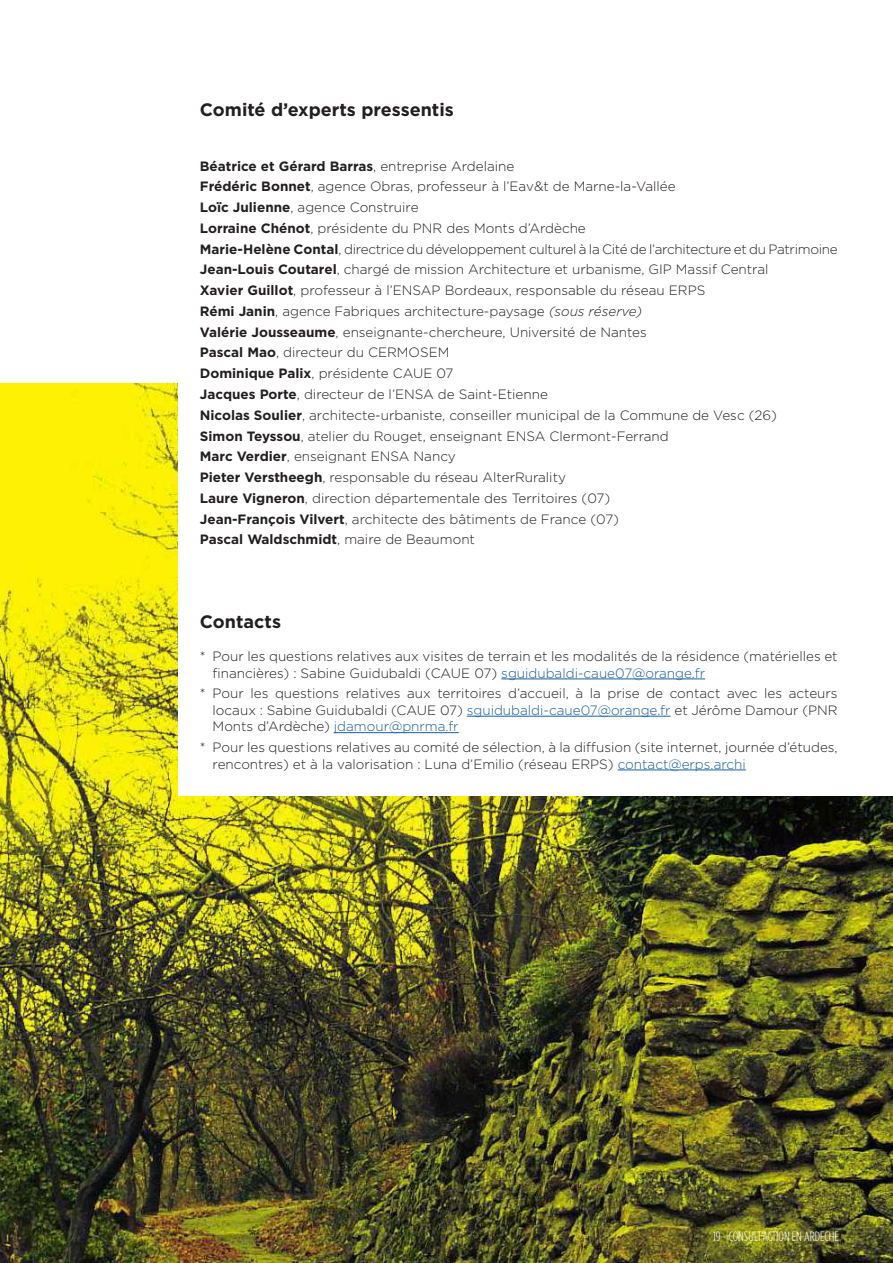
<style>
.page{position:relative;width:893px;height:1263px;background:#fff}
.page>*{position:absolute;margin:0;border:0;box-sizing:border-box;transform-origin:0 0}
.t1{font:700 18px "Gotham";color:#231f20}
.t2{font:300 13.5px/20.7px "Gotham";color:#231f20}
.t3{font:300 13.5px "Gotham Condensed";color:#fff}
.s1{font-weight:700}
.s2{font-style:italic}
.s3{color:#175d9e}
</style>
<div class="page">
<img style="left:0;top:384px;width:893px;height:879px">
<div style="left:179px;top:54px;width:714px;height:741px;background:#fff"></div>
<hr style="left:501px;top:678px;width:204px;height:1px;background:#175d9e">
<hr style="left:467px;top:716px;width:204px;height:1px;background:#175d9e">
<hr style="left:334px;top:732px;width:125px;height:1px;background:#175d9e">
<hr style="left:618px;top:769px;width:128px;height:1px;background:#175d9e">
<h1 class="t1" style="left:200px;top:98px;width:256px">Comité d’experts pressentis</h1>
<p class="t2" style="left:200px;top:155px;width:639px"><span class="s1">Béatrice et Gérard Barras</span>, entreprise Ardelaine<br><span class="s1">Frédéric Bonnet</span>, agence Obras, professeur à l’Eav&amp;t de Marne-la-Vallée<br><span class="s1">Loïc Julienne</span>, agence Construire<br><span class="s1">Lorraine Chénot</span>, présidente du PNR des Monts d’Ardèche<br><span class="s1">Marie-Helène Contal</span>, directrice du développement culturel à la Cité de l’architecture et du Patrimoine <span class="s1">Jean-Louis Coutarel</span>, chargé de mission Architecture et urbanisme, GIP Massif Central<br><span class="s1">Xavier Guillot</span>, professeur à l’ENSAP Bordeaux, responsable du réseau ERPS<br><span class="s1">Rémi Janin</span>, agence Fabriques architecture-paysage <span class="s2">(sous réserve)<br></span><span class="s1">Valérie Jousseaume</span>, enseignante-chercheure, Université de Nantes<br><span class="s1">Pascal Mao</span>, directeur du CERMOSEM<br><span class="s1">Dominique Palix</span>, présidente CAUE 07<br><span class="s1">Jacques Porte</span>, directeur de l’ENSA de Saint-Etienne<br><span class="s1">Nicolas Soulier</span>, architecte-urbaniste, conseiller municipal de la Commune de Vesc (26)<br><span class="s1">Simon Teyssou</span>, atelier du Rouget, enseignant ENSA Clermont-Ferrand<br><span class="s1">Marc Verdier</span>, enseignant ENSA Nancy<br><span class="s1">Pieter Verstheegh</span>, responsable du réseau AlterRurality<br><span class="s1">Laure Vigneron</span>, direction départementale des Territoires (07)<br><span class="s1">Jean-François Vilvert</span>, architecte des bâtiments de France (07)<br><span class="s1">Pascal Waldschmidt</span>, maire de Beaumont</p>
<h1 class="t1" style="left:200px;top:609px;width:83px">Contacts</h1>
<p class="t2" style="left:213px;top:648px;width:626px;line-height:16.5px;text-indent:-13px">* Pour les questions relatives aux visites de terrain et les modalités de la résidence (matérielles et financières) : Sabine Guidubaldi (CAUE 07) <span class="s3">sguidubaldi-caue07@orange.fr</span></p>
<p class="t2" style="left:213px;top:685px;width:627px;line-height:16.5px;text-align:justify;text-indent:-13px">* Pour les questions relatives aux territoires d’accueil, à la prise de contact avec les acteurs locaux : Sabine Guidubaldi (CAUE 07) <span class="s3">sguidubaldi-caue07@orange.fr</span> et Jérôme Damour (PNR Monts d’Ardèche) <span class="s3">jdamour@pnrma.fr</span></p>
<p class="t2" style="left:213px;top:739px;width:627px;line-height:16.5px;text-indent:-13px">* Pour les questions relatives au comité de sélection, à la diffusion (site internet, journée d’études, rencontres) et à la valorisation : Luna d’Emilio (réseau ERPS) <span class="s3">contact@erps.archi</span></p>
<p class="t3" style="left:713px;top:1229px;width:127px">19 - CONSULT’ACTION EN ARDECHE</p>
</div>
